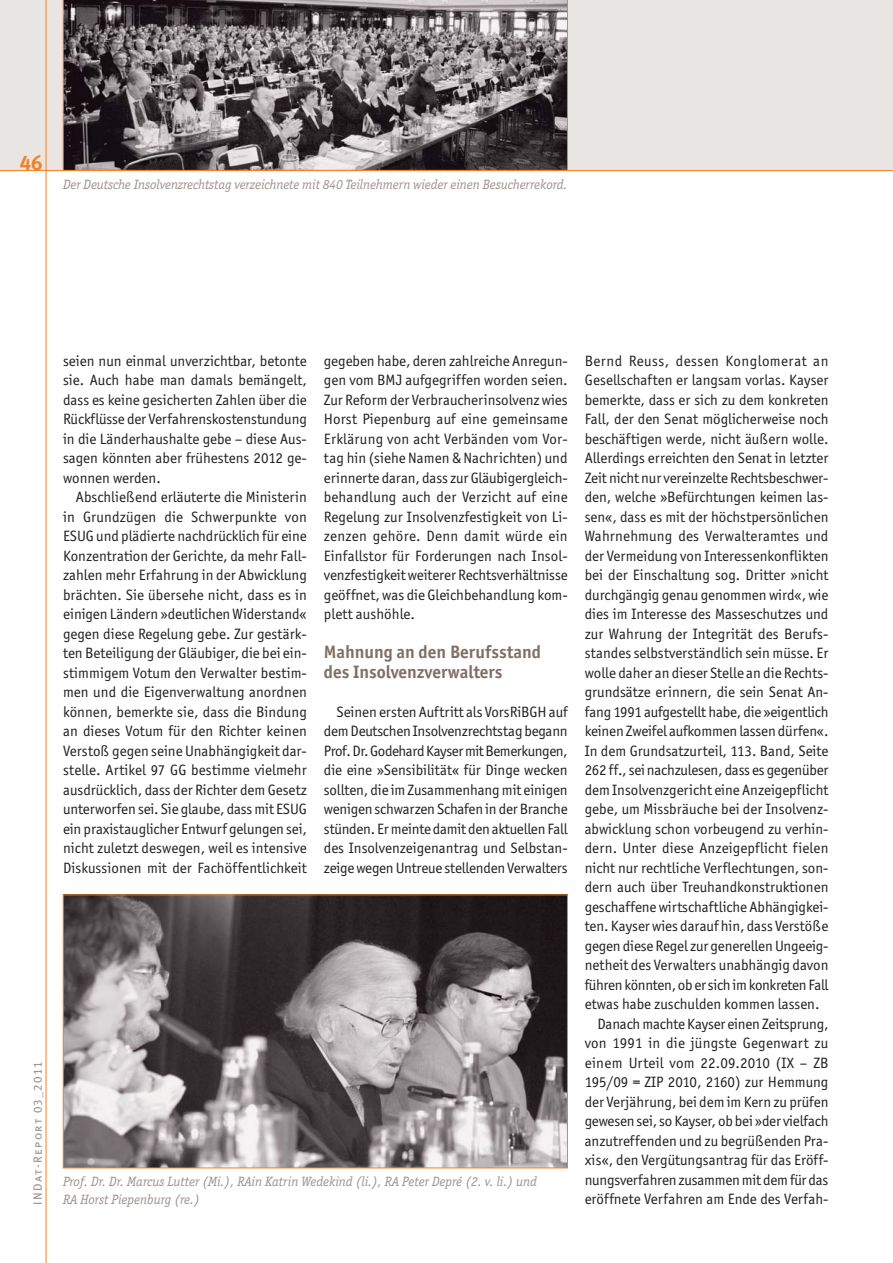
<style>
.page{position:relative;width:893px;height:1263px;background:#fff}
.page>*{position:absolute;margin:0;border:0;box-sizing:border-box;transform-origin:0 0}
.t1{font:21px "Meta Plus Bold Caps";color:#f58025}
.t2{font:700 18px/19.5px "Officina Sans ITC Std";color:#826f65}
.t3{font:15px/19.5px "Officina Sans ITC Std";color:#231f20;text-align:justify}
.t4{font:15px "Officina Sans ITC Std";letter-spacing:-.02em;color:#231f20}
.t5{font:15px "Officina Sans ITC Std";letter-spacing:.03em;color:#231f20}
.t6{font:italic 13.5px/18px "Officina Ser ITC Std";letter-spacing:-.005em;color:#9f928f}
.t7{font:12px "Meta Plus Book Caps";letter-spacing:.105em;color:#9f928f}
</style>
<div class="page">
<hr style="left:892px;top:0;width:1px;height:171px;background:#e8e5e3">
<div style="left:0;top:0;width:892px;height:171px;background:#e8e5e3"></div>
<hr style="left:46px;top:0;width:1px;height:1263px;background:#f58025">
<svg style="left:63px;top:0;width:505px;height:170px;background:#6b6566"></svg>
<img style="left:65px;top:897px;width:501px;height:269px">
<div style="left:63px;top:895px;width:505px;height:273px;border:1px solid #f58025"></div>
<hr style="left:0;top:170px;width:893px;height:1px;background:#f58025">
<h1 class="t1" style="left:20px;top:151px;width:24px">46</h1>
<p class="t6" style="left:63px;top:176px;width:506px">Der Deutsche Insolvenzrechtstag verzeichnete mit 840 Teilnehmern wieder einen Besucherrekord.</p>
<p class="t7" style="left:31px;top:1205px;width:145px;rotate:-90deg">INDat-Report 03_2011</p>
<p class="t3" style="left:63px;top:351px;width:245px">seien nun einmal unverzichtbar, betonte sie. Auch habe man damals bemängelt, dass es keine gesicherten Zahlen über die Rückflüsse der Verfahrenskostenstundung in die Länderhaushalte gebe – diese Aus&shy;sagen könnten aber frühestens 2012 ge&shy;wonnen werden.</p>
<p class="t3" style="left:63px;top:488px;width:245px;text-indent:13px">Abschließend erläuterte die Ministerin in Grundzügen die Schwerpunkte von ESUG und plädierte nachdrücklich für eine Konzentration der Gerichte, da mehr Fall&shy;zahlen mehr Erfahrung in der Abwicklung brächten. Sie übersehe nicht, dass es in einigen Ländern »deutlichen Widerstand« gegen diese Regelung gebe. Zur gestärk&shy;ten Beteiligung der Gläubiger, die bei ein&shy;stimmigem Votum den Verwalter bestim&shy;men und die Eigenverwaltung anordnen können, bemerkte sie, dass die Bindung an dieses Votum für den Richter keinen Verstoß gegen seine Unabhängigkeit dar&shy;stelle. Artikel 97 GG bestimme vielmehr ausdrücklich, dass der Richter dem Gesetz unterworfen sei. Sie glaube, dass mit ESUG ein praxistauglicher Entwurf gelungen sei, nicht zuletzt deswegen, weil es intensive Diskussionen mit der Fachöffentlichkeit</p>
<p class="t3" style="left:324px;top:351px;width:245px">gegeben habe, deren zahlreiche Anregun&shy;gen vom BMJ aufgegriffen worden seien.<br>Zur Reform der Verbraucherinsolvenz wies Horst Piepenburg auf eine gemeinsame Erklärung von acht Verbänden vom Vor&shy;tag hin (siehe Namen &amp; Nachrichten) und erinnerte daran, dass zur Gläubigergleich&shy;behandlung auch der Verzicht auf eine Regelung zur Insolvenzfestigkeit von Li&shy;zenzen gehöre. Denn damit würde ein Einfallstor für Forderungen nach Insol&shy;venzfestigkeit weiterer Rechtsverhältnisse geöffnet, was die Gleichbehandlung kom&shy;plett aushöhle.</p>
<p class="t2" style="left:324px;top:643px;width:219px">Mahnung an den Berufsstand des Insolvenzverwalters</p>
<p class="t3" style="left:324px;top:702px;width:245px;text-indent:13px">Seinen ersten Auftritt als VorsRiBGH auf dem Deutschen Insolvenzrechtstag begann Prof. Dr. Godehard Kayser mit Bemerkungen, die eine »Sensibilität« für Dinge wecken sollten, die im Zusammenhang mit einigen wenigen schwarzen Schafen in der Branche stünden. Er meinte damit den aktuellen Fall des Insolvenzeigenantrag und Selbstan&shy;zeige wegen Untreue stellenden Verwalters</p>
<p class="t6" style="left:63px;top:1173px;width:475px">Prof. Dr. Dr. Marcus Lutter (Mi.), RAin Katrin Wedekind (li.), RA Peter Depré (2. v. li.) und<br>RA Horst Piepenburg (re.)</p>
<p class="t5" style="left:585px;top:353px;width:245px">Bernd Reuss, dessen Konglomerat an</p>
<p class="t3" style="left:585px;top:371px;width:245px">Gesellschaften er langsam vorlas. Kayser</p>
<p class="t3" style="left:585px;top:390px;width:245px">bemerkte, dass er sich zu dem konkreten</p>
<p class="t3" style="left:585px;top:410px;width:245px">Fall, der den Senat möglicherweise noch</p>
<p class="t3" style="left:585px;top:429px;width:245px">beschäftigen werde, nicht äußern wolle.</p>
<p class="t3" style="left:585px;top:449px;width:245px">Allerdings erreichten den Senat in letzter</p>
<p class="t3" style="left:585px;top:468px;width:245px">Zeit nicht nur vereinzelte Rechtsbeschwer-</p>
<p class="t3" style="left:585px;top:488px;width:245px">den, welche »Befürchtungen keimen las-</p>
<p class="t3" style="left:585px;top:507px;width:245px">sen«, dass es mit der höchstpersönlichen</p>
<p class="t3" style="left:585px;top:527px;width:245px">Wahrnehmung des Verwalteramtes und</p>
<p class="t3" style="left:585px;top:546px;width:245px">der Vermeidung von Interessenkonflikten</p>
<p class="t3" style="left:585px;top:566px;width:245px">bei der Einschaltung sog. Dritter »nicht</p>
<p class="t3" style="left:585px;top:585px;width:245px">durchgängig genau genommen wird«, wie</p>
<p class="t3" style="left:585px;top:605px;width:245px">dies im Interesse des Masseschutzes und</p>
<p class="t3" style="left:585px;top:624px;width:245px">zur Wahrung der Integrität des Berufs-</p>
<p class="t3" style="left:585px;top:644px;width:245px">standes selbstverständlich sein müsse. Er</p>
<p class="t3" style="left:585px;top:663px;width:245px">wolle daher an dieser Stelle an die Rechts-</p>
<p class="t3" style="left:585px;top:683px;width:245px">grundsätze erinnern, die sein Senat An-</p>
<p class="t3" style="left:585px;top:702px;width:245px">fang 1991 aufgestellt habe, die »eigentlich</p>
<p class="t3" style="left:585px;top:722px;width:245px">keinen Zweifel aufkommen lassen dürfen«.</p>
<p class="t3" style="left:585px;top:741px;width:245px">In dem Grundsatzurteil, 113. Band, Seite</p>
<p class="t3" style="left:585px;top:761px;width:245px">262 ff., sei nachzulesen, dass es gegenüber</p>
<p class="t3" style="left:585px;top:780px;width:245px">dem Insolvenzgericht eine Anzeigepflicht</p>
<p class="t3" style="left:585px;top:800px;width:245px">gebe, um Missbräuche bei der Insolvenz-</p>
<p class="t3" style="left:585px;top:819px;width:245px">abwicklung schon vorbeugend zu verhin-</p>
<p class="t3" style="left:585px;top:839px;width:245px">dern. Unter diese Anzeigepflicht fielen</p>
<p class="t3" style="left:585px;top:858px;width:245px">nicht nur rechtliche Verflechtungen, son-</p>
<p class="t3" style="left:585px;top:878px;width:245px">dern auch über Treuhandkonstruktionen</p>
<p class="t3" style="left:585px;top:897px;width:245px">geschaffene wirtschaftliche Abhängigkei-</p>
<p class="t3" style="left:585px;top:917px;width:245px">ten. Kayser wies darauf hin, dass Verstöße</p>
<p class="t3" style="left:585px;top:936px;width:245px">gegen diese Regel zur generellen Ungeeig-</p>
<p class="t3" style="left:585px;top:956px;width:245px">netheit des Verwalters unabhängig davon</p>
<p class="t4" style="left:585px;top:977px;width:245px">führen könnten, ob er sich im konkreten Fall</p>
<p class="t3" style="left:585px;top:995px;width:236px">etwas habe zuschulden kommen lassen.</p>
<p class="t3" style="left:597px;top:1014px;width:233px">Danach machte Kayser einen Zeitsprung,</p>
<p class="t3" style="left:585px;top:1034px;width:245px">von 1991 in die jüngste Gegenwart zu</p>
<p class="t3" style="left:585px;top:1053px;width:245px">einem Urteil vom 22.09.2010 (IX – ZB</p>
<p class="t3" style="left:585px;top:1073px;width:245px">195/09 = ZIP 2010, 2160) zur Hemmung</p>
<p class="t3" style="left:585px;top:1092px;width:245px">der Verjährung, bei dem im Kern zu prüfen</p>
<p class="t3" style="left:585px;top:1112px;width:245px">gewesen sei, so Kayser, ob bei »der vielfach</p>
<p class="t3" style="left:585px;top:1131px;width:245px">anzutreffenden und zu begrüßenden Pra-</p>
<p class="t3" style="left:585px;top:1151px;width:245px">xis«, den Vergütungsantrag für das Eröff-</p>
<p class="t3" style="left:585px;top:1170px;width:245px">nungsverfahren zusammen mit dem für das</p>
<p class="t3" style="left:585px;top:1190px;width:245px">eröffnete Verfahren am Ende des Verfah-</p>
</div>
